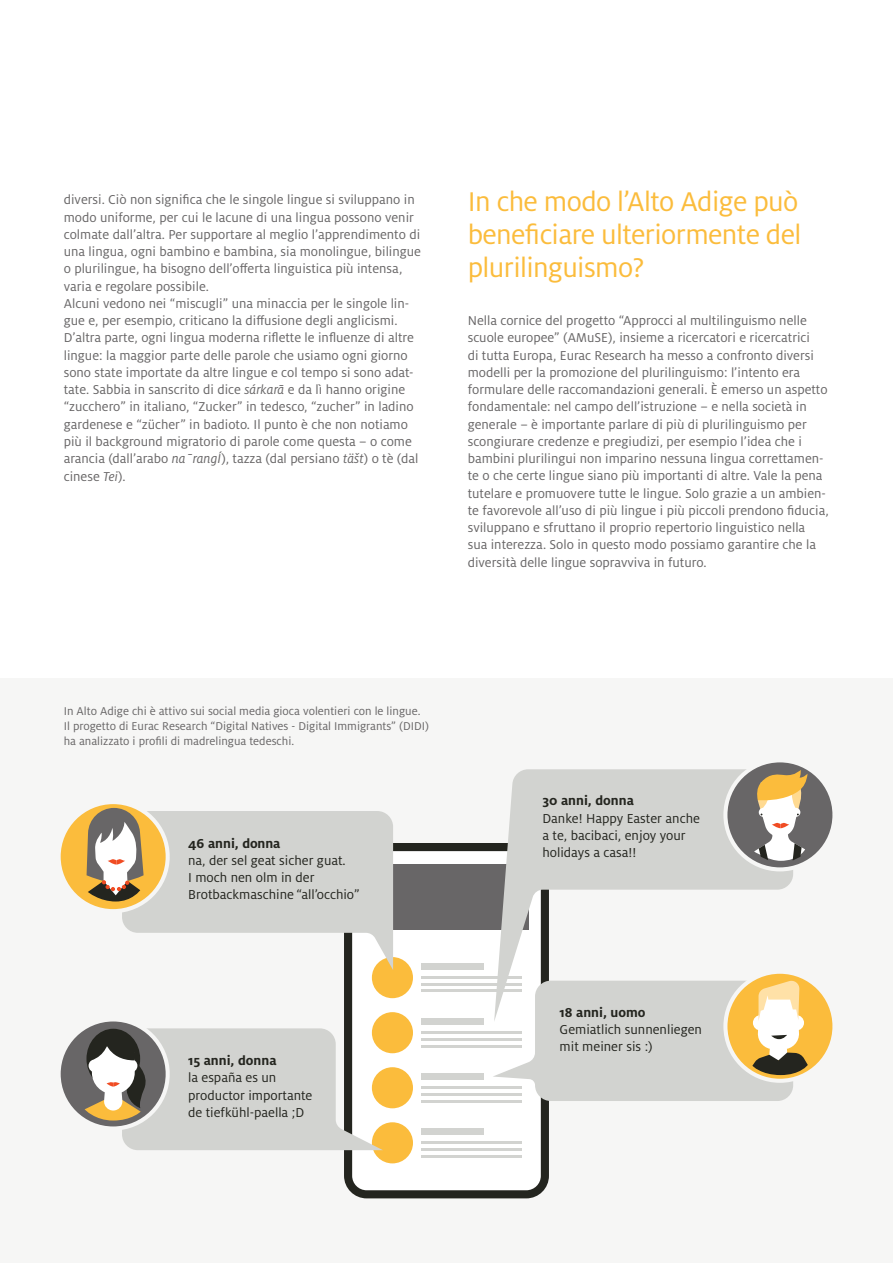
<style>
.page{position:relative;width:893px;height:1263px;background:#fff}
.page>*{position:absolute;margin:0;border:0;box-sizing:border-box;transform-origin:0 0}
.t1{font:30px/33px "Milo Pro";letter-spacing:-.02em;color:#fbbc3c;text-align:justify}
.t2{font:14.4px/17.2px "Milo Pro";color:#24251f}
.t3{font:700 14.4px "Milo Pro";color:#24251f}
.t4{font:14.25px/17.2px "Milo Pro";color:#686667}
.t5{font:12.6px/15px "Milo Pro";color:#686667}
.s1{font-style:italic}
</style>
<div class="page">
<div style="left:0;top:678px;width:893px;height:585px;background:#f6f6f5"></div>
<div style="left:344px;top:843px;width:205px;height:355px;background:#24251f;border-radius:23px"></div>
<div style="left:352px;top:851px;width:189px;height:339px;background:#fff;border-radius:14px"></div>
<div style="left:364px;top:864px;width:165px;height:65px;background:#686667"></div>
<div style="left:372px;top:957px;width:41px;height:41px;background:#fbbc3c;border-radius:50%"></div>
<div style="left:421px;top:963px;width:63px;height:7px;background:#d2d3d0"></div>
<hr style="left:421px;top:976px;width:100px;height:3px;background:#d2d3d0">
<hr style="left:421px;top:983px;width:100px;height:3px;background:#d2d3d0">
<hr style="left:421px;top:989px;width:100px;height:3px;background:#d2d3d0">
<div style="left:372px;top:1012px;width:41px;height:41px;background:#fbbc3c;border-radius:50%"></div>
<div style="left:421px;top:1018px;width:63px;height:7px;background:#d2d3d0"></div>
<hr style="left:421px;top:1031px;width:100px;height:3px;background:#d2d3d0">
<hr style="left:421px;top:1038px;width:100px;height:3px;background:#d2d3d0">
<hr style="left:421px;top:1044px;width:100px;height:3px;background:#d2d3d0">
<div style="left:372px;top:1067px;width:41px;height:41px;background:#fbbc3c;border-radius:50%"></div>
<div style="left:421px;top:1073px;width:63px;height:7px;background:#d2d3d0"></div>
<hr style="left:421px;top:1086px;width:100px;height:3px;background:#d2d3d0">
<hr style="left:421px;top:1093px;width:100px;height:3px;background:#d2d3d0">
<hr style="left:421px;top:1100px;width:100px;height:2px;background:#d2d3d0">
<div style="left:372px;top:1122px;width:41px;height:41px;background:#fbbc3c;border-radius:50%"></div>
<div style="left:421px;top:1128px;width:63px;height:7px;background:#d2d3d0"></div>
<hr style="left:421px;top:1141px;width:100px;height:3px;background:#d2d3d0">
<hr style="left:421px;top:1148px;width:100px;height:3px;background:#d2d3d0">
<hr style="left:421px;top:1155px;width:100px;height:2px;background:#d2d3d0">
<svg style="left:494px;top:769px;width:299px;height:210px;fill:#d2d3d0"></svg>
<svg style="left:57px;top:1017px;width:113px;height:113px;fill:#686667"></svg>
<svg style="left:84px;top:1026px;width:299px;height:124px"></svg>
<svg style="left:57px;top:800px;width:113px;height:113px;fill:#fbbc3c"></svg>
<svg style="left:87px;top:808px;width:306px;height:162px"></svg>
<svg style="left:723px;top:758px;width:113px;height:113px;fill:#686667"></svg>
<svg style="left:754px;top:770px;width:53px;height:91px"></svg>
<svg style="left:723px;top:970px;width:113px;height:113px;fill:#fbbc3c"></svg>
<svg style="left:493px;top:979px;width:315px;height:122px"></svg>
<p class="t4" style="left:64px;top:191px;width:359px">diversi. Ciò non significa che le singole lingue si sviluppano in modo uniforme, per cui le lacune di una lingua possono venir colmate dall’altra. Per supportare al meglio l’apprendimento di una lingua, ogni bambino e bambina, sia monolingue, bilingue o plurilingue, ha bisogno dell’offerta linguistica più intensa, varia e regolare possibile.<br>Alcuni vedono nei “miscugli” una minaccia per le singole lin&shy;gue e, per esempio, criticano la diffusione degli anglicismi.<br>D’altra parte, ogni lingua moderna riflette le influenze di altre lingue: la maggior parte delle parole che usiamo ogni giorno sono state importate da altre lingue e col tempo si sono adat&shy;tate. Sabbia in sanscrito di dice <span class="s1">sárkarā</span> e da lì hanno origine “zucchero” in italiano, “Zucker” in tedesco, “zucher” in ladino gardenese e “zücher” in badioto. Il punto è che non notiamo più il background migratorio di parole come questa – o come arancia (dall’arabo <span class="s1">na¯rangÍ</span>), tazza (dal persiano <span class="s1">täšt</span>) o tè (dal cinese <span class="s1">Tei</span>).</p>
<h1 class="t1" style="left:468px;top:185px;width:335px">In che modo l’Alto Adige può beneficiare ulteriormente del plurilinguismo?</h1>
<p class="t4" style="left:468px;top:312px;width:363px">Nella cornice del progetto “Approcci al multilinguismo nelle scuole europee” (AMuSE), insieme a ricercatori e ricercatrici<br>di tutta Europa, Eurac Research ha messo a confronto diversi modelli per la promozione del plurilinguismo: l’intento era formulare delle raccomandazioni generali. È emerso un aspetto fondamentale: nel campo dell’istruzione – e nella società in generale – è importante parlare di più di plurilinguismo per scongiurare credenze e pregiudizi, per esempio l’idea che i bambini plurilingui non imparino nessuna lingua correttamen&shy;te o che certe lingue siano più importanti di altre. Vale la pena tutelare e promuovere tutte le lingue. Solo grazie a un ambien&shy;te favorevole all’uso di più lingue i più piccoli prendono fiducia, sviluppano e sfruttano il proprio repertorio linguistico nella<br>sua interezza. Solo in questo modo possiamo garantire che la diversità delle lingue sopravviva in futuro.</p>
<p class="t5" style="left:64px;top:703px;width:367px">In Alto Adige chi è attivo sui social media gioca volentieri con le lingue.<br>Il progetto di Eurac Research “Digital Natives - Digital Immigrants” (DIDI) ha analizzato i profili di madrelingua tedeschi.</p>
<p class="t3" style="left:188px;top:835px;width:94px">46 anni, donna</p>
<p class="t2" style="left:188px;top:852px;width:173px">na, der sel geat sicher guat.<br>I moch nen olm in der<br>Brotbackmaschine “all’occhio”</p>
<p class="t3" style="left:188px;top:1052px;width:90px">15 anni, donna</p>
<p class="t2" style="left:188px;top:1069px;width:126px">la españa es un productor importante de tiefkühl-paella ;D</p>
<p class="t3" style="left:542px;top:793px;width:93px">30 anni, donna</p>
<p class="t2" style="left:542px;top:810px;width:159px">Danke! Happy Easter anche a te, bacibaci, enjoy your holidays a casa!!</p>
<p class="t3" style="left:560px;top:1004px;width:87px">18 anni, uomo</p>
<p class="t2" style="left:560px;top:1021px;width:144px">Gemiatlich sunnenliegen mit meiner sis :)</p>
</div>
